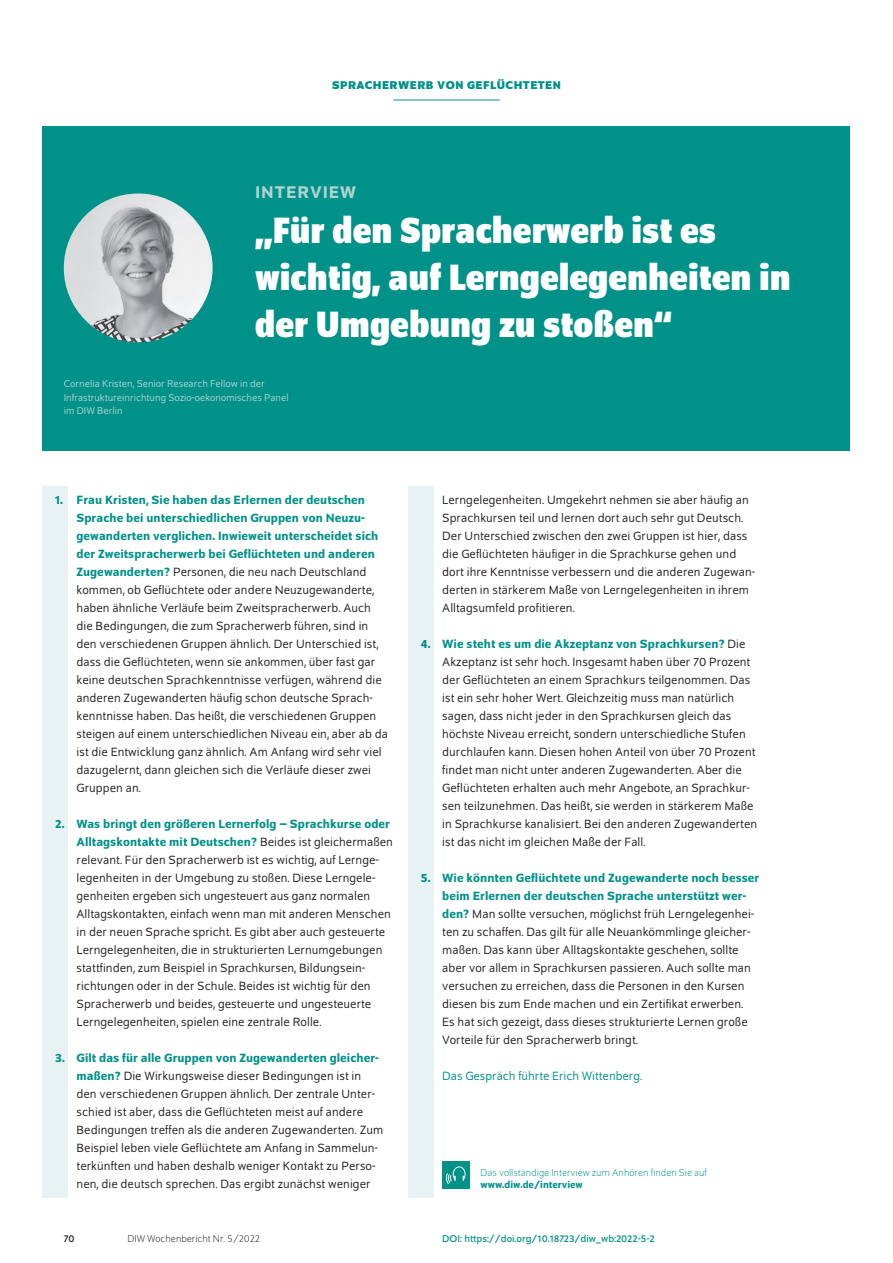
<style>
.page{position:relative;width:893px;height:1263px;background:#fff}
.page>*{position:absolute;margin:0;border:0;box-sizing:border-box;transform-origin:0 0}
.t1{font:700 semi-condensed 39px/46.8px "Schumpeter";color:#fff}
.t2{font:500 18px "Schumpeter";letter-spacing:.05em;color:#afd3d2}
.t3{font:12.75px/18px "Schumpeter Blond";letter-spacing:.005em;color:#231f20}
.t4{font:500 12.75px/18px "Schumpeter";letter-spacing:.005em;color:#009188}
.t5{font:12.75px "Schumpeter Blond";color:#009188}
.t6{font:700 12px "Schumpeter";letter-spacing:.04em;color:#009188}
.t7{font:10.5px/13.5px "Schumpeter Blond";color:#afd3d2}
.t8{font:300 10.5px "Schumpeter";color:#009188}
.t9{font:10.5px "Schumpeter";color:#009188}
.t10{font:300 10.5px "Schumpeter";color:#231f20}
.t11{font:500 10.5px "Schumpeter";color:#009188}
.t12{font:10.5px "Schumpeter";color:#231f20}
.s1{font-family:"Schumpeter";font-weight:500;color:#009188}
.s2{font-family:"Schumpeter Blond";font-weight:400;color:#231f20}
</style>
<div class="page">
<div style="left:408px;top:486px;width:26px;height:711px;background:#e9f2f2"></div>
<div style="left:43px;top:486px;width:25px;height:711px;background:#e9f2f2"></div>
<div style="left:442px;top:1161px;width:27px;height:27px;background:#009188"></div>
<svg style="left:446px;top:1166px;width:20px;height:18px"></svg>
<div style="left:43px;top:126px;width:807px;height:324px;background:#009188"></div>
<hr style="left:393px;top:100px;width:107px;height:1px;background:#009188">
<img style="left:64px;top:193px;width:149px;height:149px;border-radius:74px">
<p class="t6" style="left:332px;top:79px;width:230px">SPRACHERWERB VON GEFLÜCHTETEN</p>
<h2 class="t2" style="left:255px;top:183px;width:102px">INTERVIEW</h2>
<h1 class="t1" style="left:255px;top:207px;width:537px">„Für den Spracherwerb ist es wichtig, auf Lerngelegenheiten in der Umgebung zu stoßen“</h1>
<p class="t7" style="left:64px;top:377px;width:227px">Cornelia Kristen, Senior Research Fellow in der<br>Infrastruktureinrichtung Sozio-oekonomisches Panel im DIW Berlin</p>
<p class="t4" style="left:77px;top:491px;width:303px;text-indent:-21px">1. Frau Kristen, Sie haben das Erlernen der deutschen Sprache bei unterschiedlichen Gruppen von Neuzu&shy;gewanderten verglichen. Inwieweit unterscheidet sich der Zweitspracherwerb bei Geflüchteten und anderen</p>
<p class="t3" style="left:77px;top:563px;width:313px"><span class="s1">Zugewanderten?</span> Personen, die neu nach Deutschland kommen, ob Geflüchtete oder andere Neuzugewanderte, haben ähnliche Verläufe beim Zweitspracherwerb. Auch die Bedingungen, die zum Spracherwerb führen, sind in den verschiedenen Gruppen ähnlich. Der Unterschied ist, dass die Geflüchteten, wenn sie ankommen, über fast gar keine deutschen Sprachkenntnisse verfügen, während die anderen Zugewanderten häufig schon deutsche Sprach&shy;kenntnisse haben. Das heißt, die verschiedenen Gruppen steigen auf einem unterschiedlichen Niveau ein, aber ab da ist die Entwicklung ganz ähnlich. Am Anfang wird sehr viel dazugelernt, dann gleichen sich die Verläufe dieser zwei Gruppen an.</p>
<p class="t4" style="left:55px;top:815px;width:339px;text-align:right">2. Was bringt den größeren Lernerfolg – Sprachkurse oder<br>Alltagskontakte mit Deutschen? <span class="s2">Beides ist gleichermaßen</span></p>
<p class="t3" style="left:77px;top:851px;width:316px">relevant. Für den Spracherwerb ist es wichtig, auf Lernge&shy;legenheiten in der Umgebung zu stoßen. Diese Lerngele&shy;genheiten ergeben sich ungesteuert aus ganz normalen Alltagskontakten, einfach wenn man mit anderen Menschen in der neuen Sprache spricht. Es gibt aber auch gesteuerte Lerngelegenheiten, die in strukturierten Lernumgebungen stattfinden, zum Beispiel in Sprachkursen, Bildungsein&shy;richtungen oder in der Schule. Beides ist wichtig für den Spracherwerb und beides, gesteuerte und ungesteuerte Lerngelegenheiten, spielen eine zentrale Rolle.</p>
<p class="t4" style="left:55px;top:1049px;width:325px">3. Gilt das für alle Gruppen von Zugewanderten gleicher-</p>
<p class="t3" style="left:77px;top:1067px;width:308px"><span class="s1">maßen?</span> Die Wirkungsweise dieser Bedingungen ist in den verschiedenen Gruppen ähnlich. Der zentrale Unter&shy;schied ist aber, dass die Geflüchteten meist auf andere Bedingungen treffen als die anderen Zugewanderten. Zum Beispiel leben viele Geflüchtete am Anfang in Sammelun&shy;terkünften und haben deshalb weniger Kontakt zu Perso&shy;nen, die deutsch sprechen. Das ergibt zunächst weniger</p>
<p class="t12" style="left:64px;top:1233px;width:12px">70</p>
<p class="t10" style="left:128px;top:1234px;width:134px">DIW Wochenbericht Nr. 5/2022</p>
<p class="t3" style="left:442px;top:491px;width:315px">Lerngelegenheiten. Umgekehrt nehmen sie aber häufig an Sprachkursen teil und lernen dort auch sehr gut Deutsch.<br>Der Unterschied zwischen den zwei Gruppen ist hier, dass die Geflüchteten häufiger in die Sprachkurse gehen und dort ihre Kenntnisse verbessern und die anderen Zugewan&shy;derten in stärkerem Maße von Lerngelegenheiten in ihrem Alltagsumfeld profitieren.</p>
<p class="t4" style="left:421px;top:635px;width:326px">4. Wie steht es um die Akzeptanz von Sprachkursen? <span class="s2">Die</span></p>
<p class="t3" style="left:442px;top:653px;width:317px">Akzeptanz ist sehr hoch. Insgesamt haben über 70 Prozent der Geflüchteten an einem Sprachkurs teilgenommen. Das ist ein sehr hoher Wert. Gleichzeitig muss man natürlich sagen, dass nicht jeder in den Sprachkursen gleich das höchste Niveau erreicht, sondern unterschiedliche Stufen durchlaufen kann. Diesen hohen Anteil von über 70 Prozent findet man nicht unter anderen Zugewanderten. Aber die Geflüchteten erhalten auch mehr Angebote, an Sprachkur&shy;sen teilzunehmen. Das heißt, sie werden in stärkerem Maße in Sprachkurse kanalisiert. Bei den anderen Zugewanderten ist das nicht im gleichen Maße der Fall.</p>
<p class="t4" style="left:442px;top:869px;width:319px;text-indent:-21px">5. Wie könnten Geflüchtete und Zugewanderte noch besser beim Erlernen der deutschen Sprache unterstützt wer-</p>
<p class="t3" style="left:442px;top:905px;width:314px"><span class="s1">den?</span> Man sollte versuchen, möglichst früh Lerngelegenhei&shy;ten zu schaffen. Das gilt für alle Neuankömmlinge gleicher&shy;maßen. Das kann über Alltagskontakte geschehen, sollte aber vor allem in Sprachkursen passieren. Auch sollte man versuchen zu erreichen, dass die Personen in den Kursen diesen bis zum Ende machen und ein Zertifikat erwerben.<br>Es hat sich gezeigt, dass dieses strukturierte Lernen große Vorteile für den Spracherwerb bringt.</p>
<p class="t5" style="left:442px;top:1070px;width:201px">Das Gespräch führte Erich Wittenberg.</p>
<p class="t8" style="left:480px;top:1167px;width:228px">Das vollständige Interview zum Anhören finden Sie auf</p>
<p class="t11" style="left:480px;top:1179px;width:104px">www.diw.de/interview</p>
<p class="t9" style="left:442px;top:1233px;width:214px">DOI: https://doi.org/10.18723/diw_wb:2022-5-2</p>
</div>
